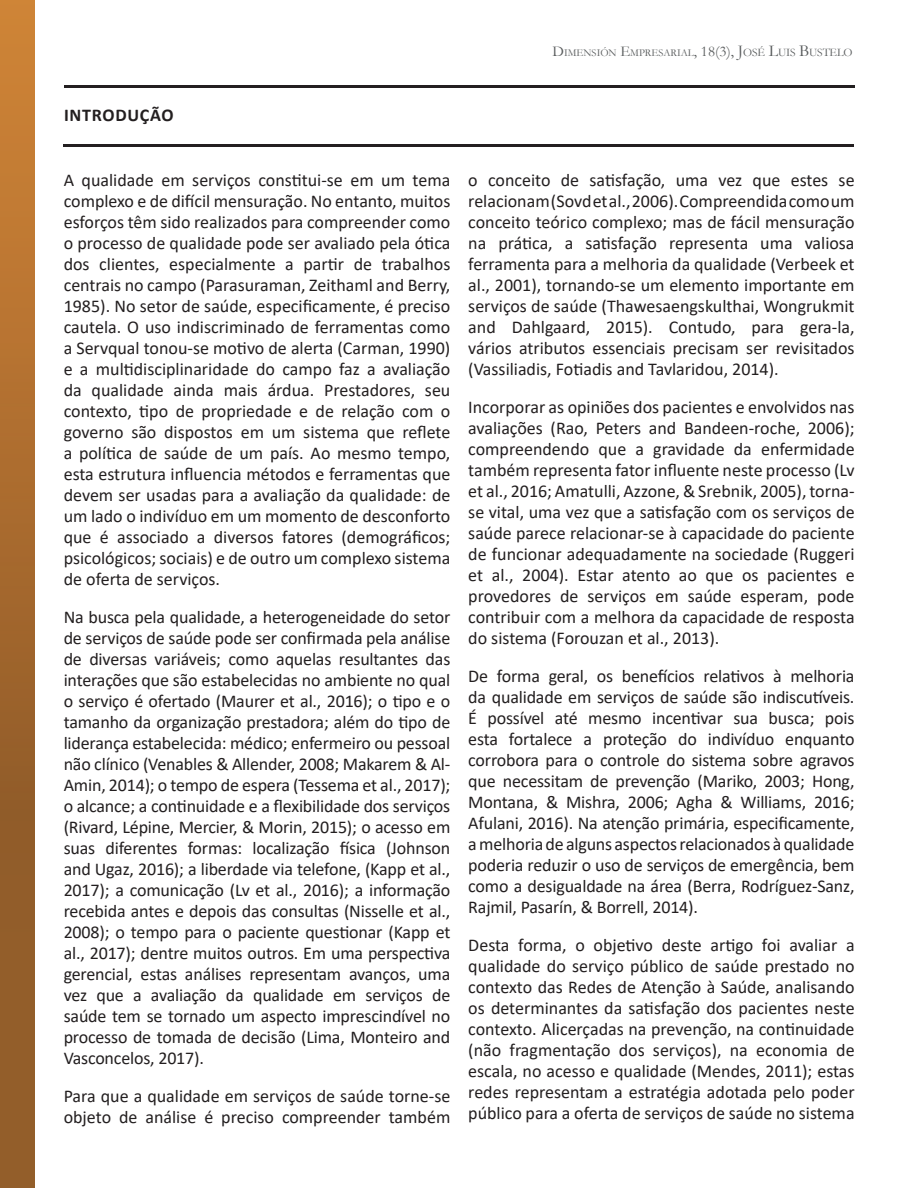
<style>
.page{position:relative;width:918px;height:1188px;background:#fff}
.page>*{position:absolute;margin:0;border:0;box-sizing:border-box;transform-origin:0 0}
.columnas{font:18px/21px "Calibri";color:#231f20;text-align:justify}
.t1{font:700 18px "Calibri";letter-spacing:.04em;color:#231f20}
.t2{font:10.5px "Garamond";color:#585b5c}
.s1{font-size:15px}
.s2{font-size:16.5px}
.s3{font-size:11.55px}
</style>
<div class="page">
<img style="left:0;top:0;width:35px;height:1188px">
<hr style="left:64px;top:85px;width:790px;height:2px;background:#231f20">
<hr style="left:64px;top:144px;width:790px;height:2px;background:#231f20">
<p class="t1" style="left:64px;top:103px;width:111px">INTRODUÇÃO</p>
<p class="t2" style="left:553px;top:46px;width:301px"><span class="s1">D</span>IMENSIÓN <span class="s1">E</span>MPRESARIAL<span class="s1">, 18(3),</span> <span class="s2">J</span><span class="s3">OSÉ</span> <span class="s2">L</span><span class="s3">UIS</span> <span class="s2">B</span><span class="s3">USTELO</span></p>
<p class="columnas" style="left:64px;top:169px;width:388px">A qualidade em serviços constitui-se em um tema complexo e de difícil mensuração. No entanto, muitos esforços têm sido realizados para compreender como o processo de qualidade pode ser avaliado pela ótica dos clientes, especialmente a partir de trabalhos centrais no campo (Parasuraman, Zeithaml and Berry, 1985). No setor de saúde, especificamente, é preciso cautela. O uso indiscriminado de ferramentas como a Servqual tonou-se motivo de alerta (Carman, 1990) e a multidisciplinaridade do campo faz a avaliação da qualidade ainda mais árdua. Prestadores, seu contexto, tipo de propriedade e de relação com o governo são dispostos em um sistema que reflete a política de saúde de um país. Ao mesmo tempo, esta estrutura influencia métodos e ferramentas que devem ser usadas para a avaliação da qualidade: de um lado o indivíduo em um momento de desconforto que é associado a diversos fatores (demográficos; psicológicos; sociais) e de outro um complexo sistema de oferta de serviços.</p>
<p class="columnas" style="left:64px;top:606px;width:388px">Na busca pela qualidade, a heterogeneidade do setor de serviços de saúde pode ser confirmada pela análise de diversas variáveis; como aquelas resultantes das interações que são estabelecidas no ambiente no qual o serviço é ofertado (Maurer et al., 2016); o tipo e o tamanho da organização prestadora; além do tipo de liderança estabelecida: médico; enfermeiro ou pessoal não clínico (Venables &amp; Allender, 2008; Makarem &amp; Al-Amin, 2014); o tempo de espera (Tessema et al., 2017); o alcance; a continuidade e a flexibilidade dos serviços (Rivard, Lépine, Mercier, &amp; Morin, 2015); o acesso em suas diferentes formas: localização física (Johnson and Ugaz, 2016); a liberdade via telefone, (Kapp et al., 2017); a comunicação (Lv et al., 2016); a informação recebida antes e depois das consultas (Nisselle et al., 2008); o tempo para o paciente questionar (Kapp et al., 2017); dentre muitos outros. Em uma perspectiva gerencial, estas análises representam avanços, uma vez que a avaliação da qualidade em serviços de saúde tem se tornado um aspecto imprescindível no processo de tomada de decisão (Lima, Monteiro and Vasconcelos, 2017).</p>
<p class="columnas" style="left:64px;top:1085px;width:388px">Para que a qualidade em serviços de saúde torne-se objeto de análise é preciso compreender também</p>
<p class="columnas" style="left:468px;top:169px;width:388px">o conceito de satisfação, uma vez que estes se relacionam (Sovd et al., 2006). Compreendida como um conceito teórico complexo; mas de fácil mensuração na prática, a satisfação representa uma valiosa ferramenta para a melhoria da qualidade (Verbeek et al., 2001), tornando-se um elemento importante em serviços de saúde (Thawesaengskulthai, Wongrukmit and Dahlgaard, 2015). Contudo, para gera-la, vários atributos essenciais precisam ser revisitados (Vassiliadis, Fotiadis and Tavlaridou, 2014).</p>
<p class="columnas" style="left:468px;top:396px;width:388px">Incorporar as opiniões dos pacientes e envolvidos nas avaliações (Rao, Peters and Bandeen-roche, 2006); compreendendo que a gravidade da enfermidade também representa fator influente neste processo (Lv et al., 2016; Amatulli, Azzone, &amp; Srebnik, 2005), torna&shy;se vital, uma vez que a satisfação com os serviços de saúde parece relacionar-se à capacidade do paciente de funcionar adequadamente na sociedade (Ruggeri et al., 2004). Estar atento ao que os pacientes e provedores de serviços em saúde esperam, pode contribuir com a melhora da capacidade de resposta do sistema (Forouzan et al., 2013).</p>
<p class="columnas" style="left:468px;top:665px;width:388px">De forma geral, os benefícios relativos à melhoria da qualidade em serviços de saúde são indiscutíveis.<br>É possível até mesmo incentivar sua busca; pois esta fortalece a proteção do indivíduo enquanto corrobora para o controle do sistema sobre agravos que necessitam de prevenção (Mariko, 2003; Hong, Montana, &amp; Mishra, 2006; Agha &amp; Williams, 2016; Afulani, 2016). Na atenção primária, especificamente, a melhoria de alguns aspectos relacionados à qualidade poderia reduzir o uso de serviços de emergência, bem como a desigualdade na área (Berra, Rodríguez-Sanz, Rajmil, Pasarín, &amp; Borrell, 2014).</p>
<p class="columnas" style="left:468px;top:934px;width:388px">Desta forma, o objetivo deste artigo foi avaliar a qualidade do serviço público de saúde prestado no contexto das Redes de Atenção à Saúde, analisando os determinantes da satisfação dos pacientes neste contexto. Alicerçadas na prevenção, na continuidade (não fragmentação dos serviços), na economia de escala, no acesso e qualidade (Mendes, 2011); estas redes representam a estratégia adotada pelo poder público para a oferta de serviços de saúde no sistema</p>
</div>
